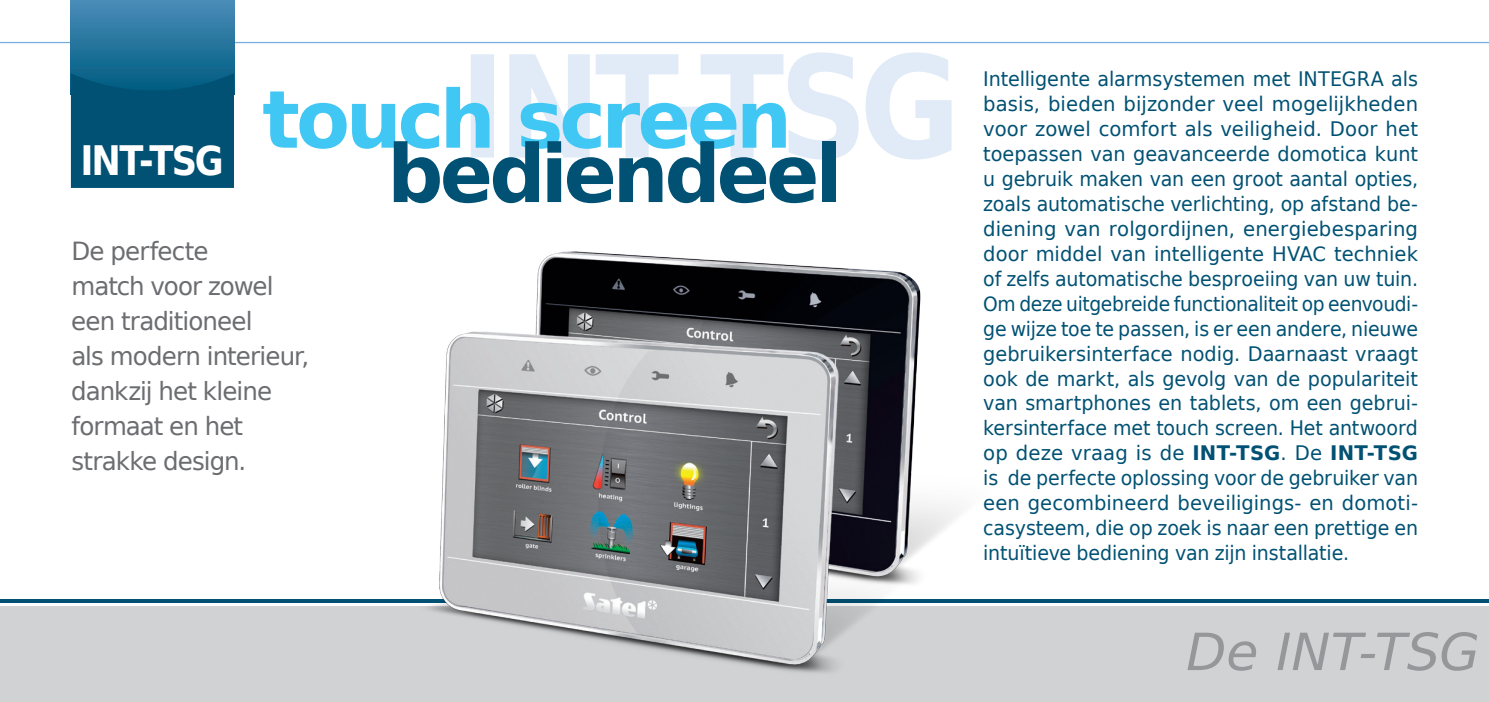
<style>
.page{position:relative;width:1489px;height:702px;background:#fff}
.page>*{position:absolute;margin:0;border:0;box-sizing:border-box;transform-origin:0 0}
.t1{font:700 80px "Prima Sans EU";letter-spacing:-.05em;color:#40c7f4}
.t2{font:700 80px "Prima Sans EU";letter-spacing:-.05em;color:#005173}
.t3{font:italic 51.25px "Prima Sans EU";letter-spacing:-.005em;color:#95979a}
.t4{font:700 40.5px "Prima Sans EU";letter-spacing:-.055em;color:#fff;scale:.87 1}
.t5{font:25px/35px "Prima Sans EU";letter-spacing:-.035em;color:#6c6d70}
.t6{font:20px/25px "Prima Sans EU";letter-spacing:-.005em;color:#005173;text-align:justify;scale:.96 1}
.s1{font-weight:700}
</style>
<div class="page">
<svg style="left:471px;top:52px;width:480px;height:107px"></svg>
<hr style="left:0;top:42px;width:1488px;height:1px;background:#72addd">
<div style="left:0;top:606px;width:1488px;height:96px;background:#d1d2d4"></div>
<hr style="left:0;top:599px;width:1488px;height:3px;background:#005173">
<img style="left:535px;top:252px;width:464px;height:351px">
<img style="left:418px;top:332px;width:501px;height:341px">
<svg style="left:71px;top:0;width:163px;height:73px;background:#2b79a2"></svg>
<svg style="left:71px;top:73px;width:163px;height:115px;background:#005275"></svg>
<h3 class="t4" style="left:81px;top:132px;width:166px">INT‑TSG</h3>
<h1 class="t1" style="left:262px;top:63px;width:531px">touch screen</h1>
<h1 class="t2" style="left:387px;top:117px;width:456px">bediendeel</h1>
<p class="t5" style="left:71px;top:233px;width:239px">De perfecte<br>match voor zowel een traditioneel<br>als modern interieur, dankzij het kleine formaat en het strakke design.</p>
<p class="t6" style="left:983px;top:66px;width:454px">Intelligente alarmsystemen met INTEGRA als basis, bieden bijzonder veel mogelijkheden voor zowel comfort als veiligheid. Door het toepassen van geavanceerde domotica kunt u gebruik maken van een groot aantal opties, zoals automatische verlichting, op afstand be&shy;diening van rolgordijnen, energiebesparing door middel van intelligente HVAC techniek of zelfs automatische besproeiing van uw tuin.<br>Om deze uitgebreide functionaliteit op eenvoudi&shy;ge wijze toe te passen, is er een andere, nieuwe gebruikersinterface nodig. Daarnaast vraagt ook de markt, als gevolg van de populariteit van smartphones en tablets, om een gebrui&shy;kersinterface met touch screen. Het antwoord op deze vraag is de <span class="s1">INT‑TSG</span>. De <span class="s1">INT‑TSG </span>is de perfecte oplossing voor de gebruiker van een gecombineerd beveiligings- en domoti&shy;casysteem, die op zoek is naar een prettige en intuïtieve bediening van zijn installatie.</p>
<h2 class="t3" style="left:1185px;top:615px;width:295px">De INT‑TSG</h2>
</div>
